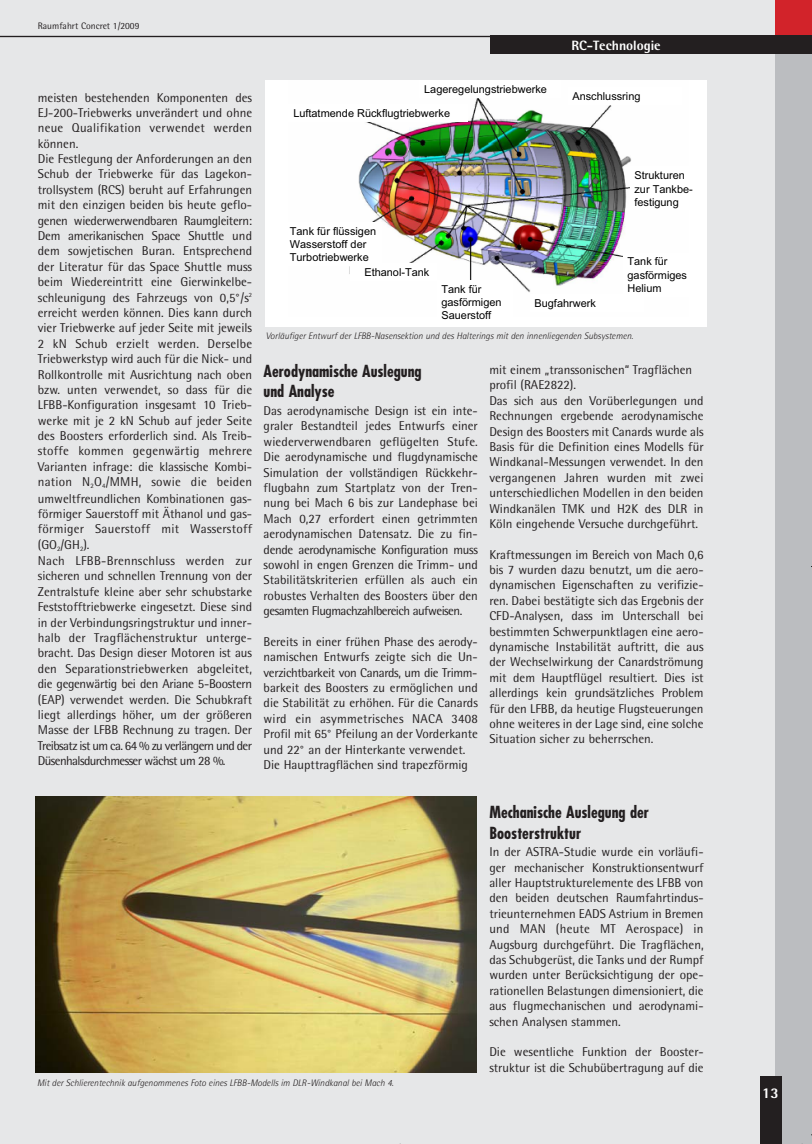
<style>
.page{position:relative;width:812px;height:1144px;background:#e6e7e8}
.page>*{position:absolute;margin:0;border:0;box-sizing:border-box;transform-origin:0 0}
.t1{font:700 condensed 16.2px/20.5px "Futura";color:#231f20}
.t2{font:800 14.85px "AT Rotis Semi Sans";color:#fff}
.t3{font:800 13.5px "AT Rotis Semi Sans";color:#fff}
.t4{font:12.9px/15.5px "AT Rotis Semi Sans";color:#231f20}
.t5{font:10.95px/13.2px "Arial";color:#000}
.t6{font:italic 300 9.45px "AT Rotis Semi Sans";color:#231f20}
.t7{font:9.45px "AT Rotis Semi Sans";color:#231f20}
</style>
<div class="page">
<div style="left:775px;top:0;width:37px;height:1144px;background:#bbbdc0"></div>
<div style="left:775px;top:0;width:37px;height:38px;background:#d2232a"></div>
<hr style="left:0;top:36px;width:802px;height:1px;background:#231f20">
<div style="left:491px;top:35px;width:321px;height:19px;background:#231f20"></div>
<div style="left:760px;top:1076px;width:21px;height:68px;background:#231f20"></div>
<img style="left:36px;top:796px;width:441px;height:276px">
<div style="left:265px;top:81px;width:441px;height:246px;background:#fff"></div>
<img style="left:349px;top:98px;width:282px;height:195px">
<div style="left:568px;top:87px;width:113px;height:18px;background:#fff"></div>
<div style="left:437px;top:280px;width:76px;height:44px;background:#fff"></div>
<div style="left:289px;top:104px;width:179px;height:18px;background:#fff"></div>
<div style="left:351px;top:263px;width:86px;height:18px;background:#fff"></div>
<div style="left:630px;top:167px;width:73px;height:43px;background:#fff"></div>
<div style="left:623px;top:253px;width:69px;height:43px;background:#fff"></div>
<div style="left:285px;top:222px;width:97px;height:43px;background:#fff"></div>
<p class="t7" style="left:38px;top:22px;width:103px">Raumfahrt Concret 1/2009</p>
<p class="t3" style="left:571px;top:41px;width:91px">RC-Technologie</p>
<p class="t4" style="left:38px;top:91px;width:216px">meisten bestehenden Kom po nenten des EJ-200-Triebwerks unverändert und ohne neue Qualifikation verwendet werden können.<br>Die Festlegung der Anforderungen an den Schub der Triebwerke für das Lagekon - trollsystem (RCS) beruht auf Erfah rungen mit den einzigen beiden bis heute geflo&shy;genen wiederwerwendbaren Raum glei tern:<br>Dem amerikanischen Space Shuttle und dem sowjetischen Buran. Ent sprechend der Literatur für das Space Shuttle muss beim Wiedereintritt eine Gierwinkelbe - schleunigung des Fahrzeugs von 0,5°/s<sup>2 </sup>erreicht werden können. Dies kann durch vier Triebwerke auf jeder Seite mit jeweils 2 kN Schub erzielt werden. Derselbe Triebwerkstyp wird auch für die Nick- und Rollkontrolle mit Ausrichtung nach oben bzw. unten verwendet, so dass für die LFBB-Konfi guration insgesamt 10 Trieb - werke mit je 2 kN Schub auf jeder Seite des Boosters erforderlich sind. Als Treib - stoffe kommen gegenwärtig mehrere Varian ten infrage: die klassische Kombi - nation N<sub>2</sub>O<sub>4</sub>/MMH, sowie die beiden umweltfreundlichen Kombinationen gas - förmiger Sauerstoff mit Äthanol und gas&shy;förmiger Sauerstoff mit Wasserstoff (GO<sub>2</sub>/GH<sub>2</sub>).<br>Nach LFBB-Brennschluss werden zur sicheren und schnellen Trennung von der Zentralstufe kleine aber sehr schubstarke Feststofftriebwerke eingesetzt. Diese sind in der Verbindungsringstruktur und inner&shy;halb der Tragflächenstruktur unterge&shy;bracht. Das Design dieser Motoren ist aus den Separationstriebwerken abgeleitet, die gegenwärtig bei den Ariane 5-Boostern (EAP) verwendet werden. Die Schubkraft liegt allerdings höher, um der größeren Masse der LFBB Rechnung zu tragen. Der Treibsatz ist um ca. 64 % zu verlängern und der Düsenhalsdurchmesser wächst um 28 %.</p>
<p class="t5" style="left:424px;top:84px;width:124px">Lageregelungstriebwerke</p>
<p class="t5" style="left:293px;top:108px;width:158px">Luftatmende Rückflugtriebwerke</p>
<p class="t5" style="left:572px;top:91px;width:70px">Anschlussring</p>
<p class="t5" style="left:634px;top:170px;width:60px">Strukturen zur Tankbe&shy;festigung</p>
<p class="t5" style="left:290px;top:225px;width:88px">Tank für flüssigen<br>Wasserstoff der<br>Turbotriebwerke</p>
<p class="t5" style="left:364px;top:266px;width:67px">Ethanol-Tank</p>
<p class="t5" style="left:441px;top:284px;width:62px">Tank für gasförmigen<br>Sauerstoff</p>
<p class="t5" style="left:534px;top:297px;width:63px">Bugfahrwerk</p>
<p class="t5" style="left:627px;top:256px;width:61px">Tank für gasförmiges<br>Helium</p>
<p class="t6" style="left:266px;top:332px;width:369px">Vorläufiger Entwurf der LFBB-Nasensektion und des Halterings mit den innenliegenden Subsystemen.</p>
<p class="t1" style="left:264px;top:362px;width:159px">Aerodynamische Auslegung und Analyse</p>
<p class="t4" style="left:264px;top:404px;width:216px;text-align:justify">Das aerodynamische Design ist ein inte&shy;graler Bestandteil jedes Entwurfs einer wiederverwendbaren geflügelten Stufe.<br>Die aerodynamische und flugdynamische Simulation der vollständigen Rückkehr - flugbahn zum Startplatz von der Tren - nung bei Mach 6 bis zur Landephase bei Mach 0,27 erfordert einen getrimmten aerodynamischen Datensatz. Die zu fin&shy;dende aerodynamische Konfiguration muss sowohl in engen Grenzen die Trimm- und Stabilitätskriterien erfüllen als auch ein robustes Verhalten des Boosters über den gesamten Flugmachzahlbereich aufweisen.</p>
<p class="t4" style="left:264px;top:635px;width:216px">Bereits in einer frühen Phase des aerody&shy;namischen Entwurfs zeigte sich die Un - verzichtbarkeit von Canards, um die Trimm&shy;barkeit des Boosters zu ermöglichen und die Stabilität zu erhöhen. Für die Canards wird ein asymmetrisches NACA 3408<br>Profil mit 65° Pfeilung an der Vorderkante und 22° an der Hinterkante verwendet.<br>Die Haupttragflächen sind trapezförmig</p>
<p class="t4" style="left:489px;top:363px;width:216px">mit einem „transsonischen“ Tragflächen profil (RAE2822).<br>Das sich aus den Vorüberlegungen und Rechnungen ergebende aerodynamische Design des Boosters mit Canards wurde als Basis für die Definition eines Modells für Windkanal-Messungen verwendet. In den vergangenen Jahren wurden mit zwei unterschiedlichen Modellen in den beiden Windkanälen TMK und H2K des DLR in Köln eingehende Versuche durchgeführt.</p>
<p class="t4" style="left:489px;top:548px;width:216px;text-align:justify">Kraftmessungen im Bereich von Mach 0,6 bis 7 wurden dazu benutzt, um die aero&shy;dynamischen Eigenschaften zu verifizie&shy;ren. Dabei bestätigte sich das Ergebnis der CFD-Analysen, dass im Unterschall bei bestimmten Schwerpunktlagen eine aero&shy;dynamische Instabilität auftritt, die aus der Wechselwirkung der Canardströmung mit dem Hauptflügel resultiert. Dies ist allerdings kein grundsätzliches Problem für den LFBB, da heutige Flugsteuerungen ohne weiteres in der Lage sind, eine solche Situation sicher zu beherrschen.</p>
<p class="t1" style="left:489px;top:803px;width:161px">Mechanische Auslegung der<br>Boosterstruktur</p>
<p class="t4" style="left:489px;top:845px;width:216px;text-align:justify">In der ASTRA-Studie wurde ein vorläufi&shy;ger mechanischer Konstruktionsentwurf aller Hauptstrukturelemente des LFBB von den beiden deutschen Raumfahrtindus - trie unternehmen EADS Astrium in Bremen und MAN (heute MT Aerospace) in Augsburg durchgeführt. Die Tragflächen, das Schubgerüst, die Tanks und der Rumpf wurden unter Berücksichtigung der ope&shy;rationellen Belastungen dimensioniert, die aus flugmechanischen und aerodynami&shy;schen Analysen stammen.</p>
<p class="t4" style="left:489px;top:1045px;width:216px">Die wesentliche Funktion der Booster - struk tur ist die Schubübertragung auf die</p>
<p class="t6" style="left:37px;top:1080px;width:358px">Mit der Schlierentechnik aufgenommenes Foto eines LFBB-Modells im DLR-Windkanal bei Mach 4.</p>
<p class="t2" style="left:762px;top:1087px;width:18px">13</p>
</div>
